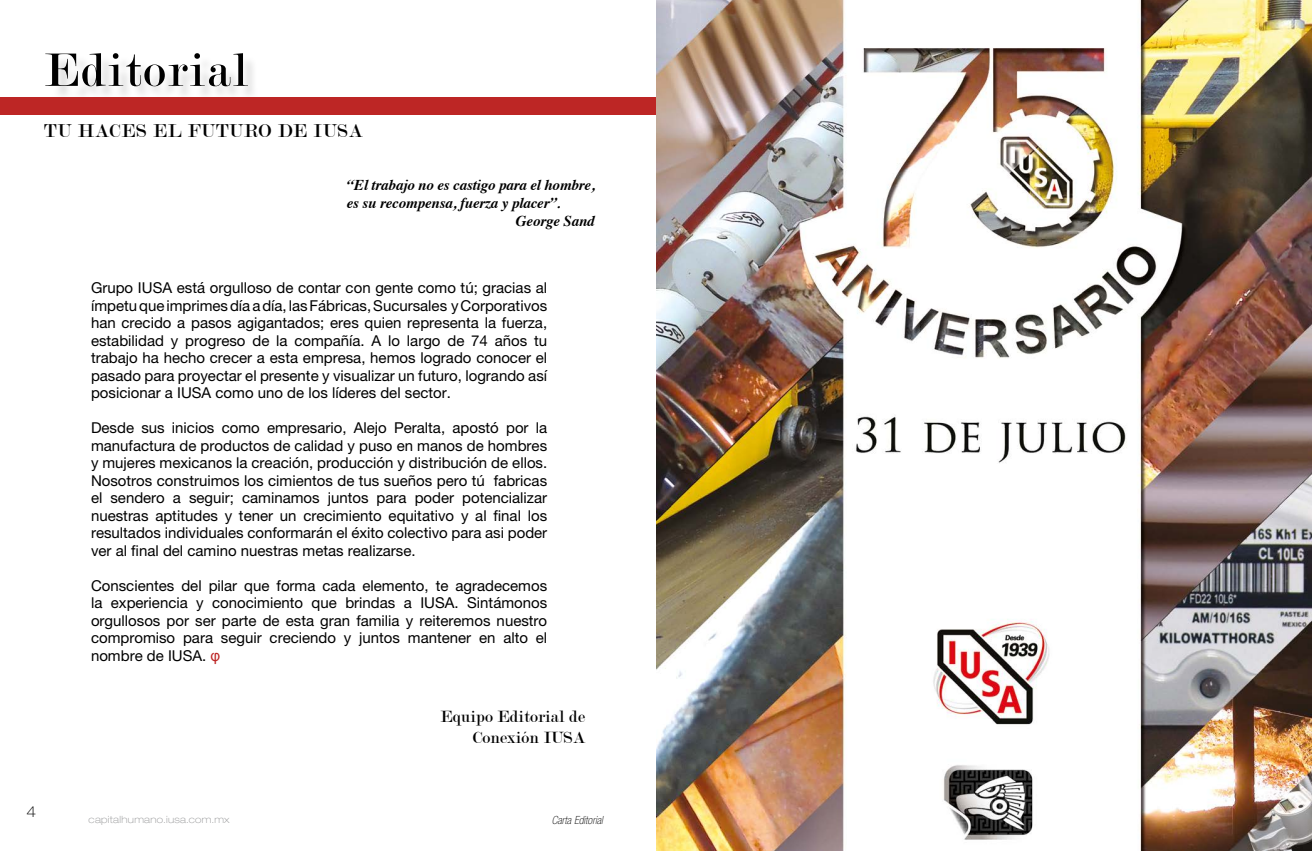
<style>
.page{position:relative;width:1312px;height:851px;background:#fff}
.page>*{position:absolute;margin:0;border:0;box-sizing:border-box;transform-origin:0 0}
.t1{font:50px "Modern";letter-spacing:.04em;color:#000}
.t2{font:20px "Modern";letter-spacing:.04em;color:#000}
.t3{font:17.5px/21px "Modern";letter-spacing:.01em;color:#000;text-align:right}
.t4{font:15px/17.5px "Helvetica Neue LT Pro";color:#000;text-align:justify}
.t5{font:italic 700 15px "Times";letter-spacing:-.01em;color:#000}
.t6{font:100 expanded 15px "Helvetica Neue LT Pro";color:#000}
.t7{font:italic 100 condensed 11.25px "Helvetica Neue LT Pro";color:#000}
.t8{font:100 expanded 10px "Helvetica Neue LT Pro";letter-spacing:.03em;color:#919293}
.s1{font-family:"Arial";color:#bd2625}
</style>
<div class="page">
<div style="left:48px;top:55px;width:215px;height:47px;background:#000;opacity:.15"></div>
<div style="left:0;top:97px;width:668px;height:18px;background:#bd2625"></div>
<img style="left:656px;top:0;width:655px;height:850px">
<h1 class="t1" style="left:44px;top:45px;width:205px">Editorial</h1>
<h2 class="t2" style="left:44px;top:121px;width:320px">TU HACES EL FUTURO DE IUSA</h2>
<p class="t5" style="left:347px;top:171px;width:249px">“El trabajo no es castigo para el hombre,</p>
<p class="t5" style="left:347px;top:189px;width:215px">es su recompensa, fuerza y placer”.</p>
<p class="t5" style="left:515px;top:207px;width:80px">George Sand</p>
<p class="t4" style="left:91px;top:279px;width:457px">Grupo IUSA está orgulloso de contar con gente como tú; gracias al ímpetu que imprimes día a día, las Fábricas, Sucursales y Corporativos han crecido a pasos agigantados; eres quien representa la fuerza, estabilidad y progreso de la compañía. A lo largo de 74 años tu trabajo ha hecho crecer a esta empresa, hemos logrado conocer el pasado para proyectar el presente y visualizar un futuro, logrando así posicionar a IUSA como uno de los líderes del sector.</p>
<p class="t4" style="left:91px;top:419px;width:457px">Desde sus inicios como empresario, Alejo Peralta, apostó por la manufactura de productos de calidad y puso en manos de hombres y mujeres mexicanos la creación, producción y distribución de ellos.<br>Nosotros construimos los cimientos de tus sueños pero tú fabricas el sendero a seguir; caminamos juntos para poder potencializar nuestras aptitudes y tener un crecimiento equitativo y al final los resultados individuales conformarán el éxito colectivo para asi poder ver al final del camino nuestras metas realizarse.</p>
<p class="t4" style="left:91px;top:576px;width:457px">Conscientes del pilar que forma cada elemento, te agradecemos la experiencia y conocimiento que brindas a IUSA. Sintámonos orgullosos por ser parte de esta gran familia y reiteremos nuestro compromiso para seguir creciendo y juntos mantener en alto el nombre de IUSA. <span class="s1">φ</span></p>
<p class="t3" style="left:440px;top:706px;width:146px">Equipo Editorial de<br>Conexión IUSA</p>
<p class="t6" style="left:27px;top:803px;width:11px">4</p>
<p class="t8" style="left:89px;top:813px;width:142px">capitalhumano.iusa.com.mx</p>
<p class="t7" style="left:552px;top:814px;width:52px">Carta Editorial</p>
</div>
